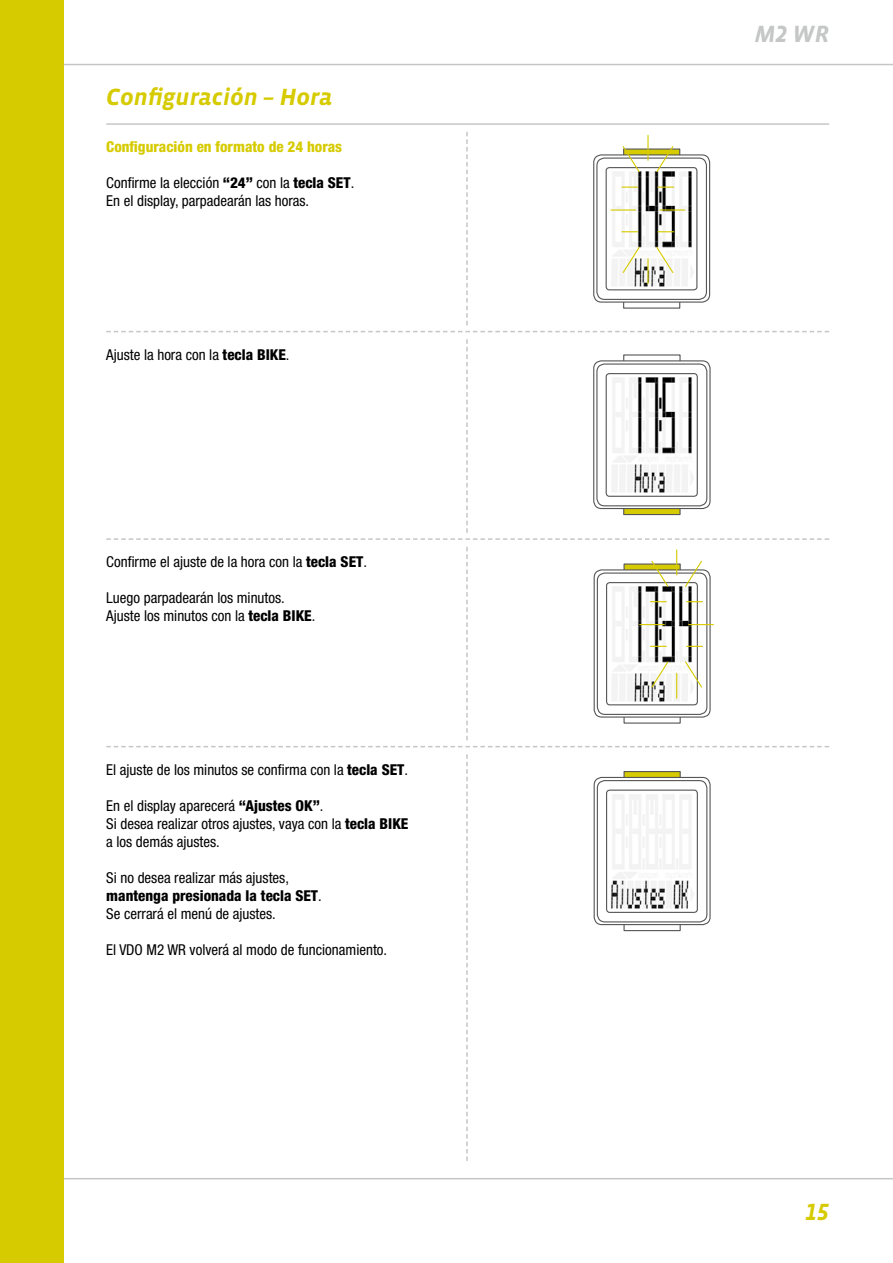
<style>
.page{position:relative;width:893px;height:1263px;background:#fff}
.page>*{position:absolute;margin:0;border:0;box-sizing:border-box;transform-origin:0 0}
.t1{font:italic 700 24px "Vista Sans OT";color:#d6cb00}
.t2{font:italic 700 24px "Vista Sans OT";color:#c5c6c6}
.t3{font:condensed 15px/18px "Helvetica Neue";color:#000}
.t4{font:800 condensed 15px "Helvetica Neue";color:#d6cb00}
.s1{font-weight:800}
</style>
<div class="page">
<div style="left:0;top:0;width:64px;height:1263px;background:#d6cb00"></div>
<hr style="left:64px;top:1178px;width:829px;height:1px;background:#c5c6c6">
<hr style="left:64px;top:64px;width:829px;height:1px;background:#c5c6c6">
<hr style="left:106px;top:123px;width:723px;height:2px;background:#c5c6c6">
<svg style="left:466px;top:132px;width:2px;height:193px"></svg>
<svg style="left:466px;top:547px;width:2px;height:193px"></svg>
<svg style="left:466px;top:754px;width:2px;height:407px"></svg>
<svg style="left:106px;top:331px;width:723px;height:1px"></svg>
<svg style="left:106px;top:339px;width:723px;height:201px"></svg>
<svg style="left:106px;top:746px;width:723px;height:1px"></svg>
<div style="left:623px;top:716px;width:58px;height:8px;background:#fff;border:1px solid #565656"></div>
<div style="left:623px;top:563px;width:58px;height:8px;background:#d6cb00;border:1px solid #565656"></div>
<div style="left:594px;top:569px;width:117px;height:149px;border:1px solid #565656;border-radius:8px"></div>
<div style="left:597px;top:572px;width:110px;height:143px;border:1px solid #565656;border-radius:8px"></div>
<img style="left:612px;top:586px;width:84px;height:116px">
<div style="left:606px;top:582px;width:92px;height:123px;border:1px solid #565656;border-radius:3px"></div>
<div style="left:623px;top:924px;width:58px;height:7px;background:#fff;border:1px solid #565656"></div>
<div style="left:623px;top:771px;width:58px;height:7px;background:#d6cb00;border:1px solid #565656"></div>
<div style="left:594px;top:777px;width:117px;height:148px;border:1px solid #565656;border-radius:8px"></div>
<div style="left:597px;top:780px;width:110px;height:142px;border:1px solid #565656;border-radius:8px"></div>
<img style="left:610px;top:791px;width:86px;height:118px">
<div style="left:606px;top:789px;width:92px;height:124px;border:1px solid #565656;border-radius:3px"></div>
<div style="left:623px;top:301px;width:57px;height:8px;background:#fff;border:1px solid #565656"></div>
<div style="left:623px;top:148px;width:57px;height:8px;background:#d6cb00;border:1px solid #565656"></div>
<div style="left:593px;top:154px;width:117px;height:149px;border:1px solid #565656;border-radius:8px"></div>
<div style="left:596px;top:158px;width:111px;height:142px;border:1px solid #565656;border-radius:8px"></div>
<img style="left:610px;top:171px;width:84px;height:116px">
<div style="left:606px;top:167px;width:91px;height:123px;border:1px solid #565656;border-radius:3px"></div>
<svg style="left:655px;top:146px;width:19px;height:27px"></svg>
<svg style="left:655px;top:246px;width:19px;height:28px"></svg>
<svg style="left:622px;top:146px;width:19px;height:27px"></svg>
<svg style="left:622px;top:246px;width:19px;height:28px"></svg>
<hr style="left:647px;top:135px;width:2px;height:25px;background:#d6cb00">
<hr style="left:647px;top:259px;width:2px;height:25px;background:#d6cb00">
<svg style="left:622px;top:187px;width:16px;height:1px"></svg>
<svg style="left:658px;top:187px;width:16px;height:1px"></svg>
<hr style="left:611px;top:209px;width:25px;height:2px;background:#d6cb00">
<hr style="left:660px;top:209px;width:25px;height:2px;background:#d6cb00">
<svg style="left:622px;top:231px;width:16px;height:1px"></svg>
<svg style="left:658px;top:231px;width:16px;height:1px"></svg>
<svg style="left:684px;top:560px;width:19px;height:28px"></svg>
<svg style="left:684px;top:660px;width:18px;height:29px"></svg>
<svg style="left:650px;top:560px;width:19px;height:28px"></svg>
<svg style="left:650px;top:660px;width:19px;height:29px"></svg>
<svg style="left:676px;top:550px;width:1px;height:25px"></svg>
<svg style="left:676px;top:673px;width:1px;height:25px"></svg>
<svg style="left:651px;top:601px;width:15px;height:1px"></svg>
<svg style="left:687px;top:601px;width:15px;height:1px"></svg>
<svg style="left:640px;top:624px;width:24px;height:1px"></svg>
<svg style="left:689px;top:624px;width:24px;height:1px"></svg>
<svg style="left:651px;top:646px;width:15px;height:1px"></svg>
<svg style="left:687px;top:646px;width:15px;height:1px"></svg>
<h1 class="t1" style="left:106px;top:85px;width:228px">Configuración – Hora</h1>
<p class="t4" style="left:106px;top:137px;width:237px">Configuración en formato de 24 horas</p>
<p class="t3" style="left:106px;top:173px;width:249px">Confirme la elección <span class="s1">“24”</span> con la <span class="s1">tecla SET</span>.<br>En el display, parpadearán las horas.</p>
<p class="t3" style="left:106px;top:345px;width:185px">Ajuste la hora con la <span class="s1">tecla BIKE</span>.</p>
<p class="t3" style="left:106px;top:553px;width:262px">Confirme el ajuste de la hora con la <span class="s1">tecla SET</span>.</p>
<p class="t3" style="left:106px;top:589px;width:211px">Luego parpadearán los minutos.<br>Ajuste los minutos con la <span class="s1">tecla BIKE</span>.</p>
<p class="t3" style="left:106px;top:760px;width:303px">El ajuste de los minutos se confirma con la <span class="s1">tecla SET</span>.</p>
<p class="t3" style="left:106px;top:796px;width:304px">En el display aparecerá <span class="s1">“Ajustes OK”</span>.<br>Si desea realizar otros ajustes, vaya con la <span class="s1">tecla BIKE </span>a los demás ajustes.</p>
<p class="t3" style="left:106px;top:868px;width:217px">Si no desea realizar más ajustes, <span class="s1">mantenga presionada la tecla SET</span>.<br>Se cerrará el menú de ajustes.</p>
<p class="t3" style="left:106px;top:940px;width:282px">El VDO M2 WR volverá al modo de funcionamiento.</p>
<h1 class="t2" style="left:755px;top:21px;width:76px">M2 WR</h1>
<h1 class="t1" style="left:806px;top:1199px;width:25px">15</h1>
</div>
